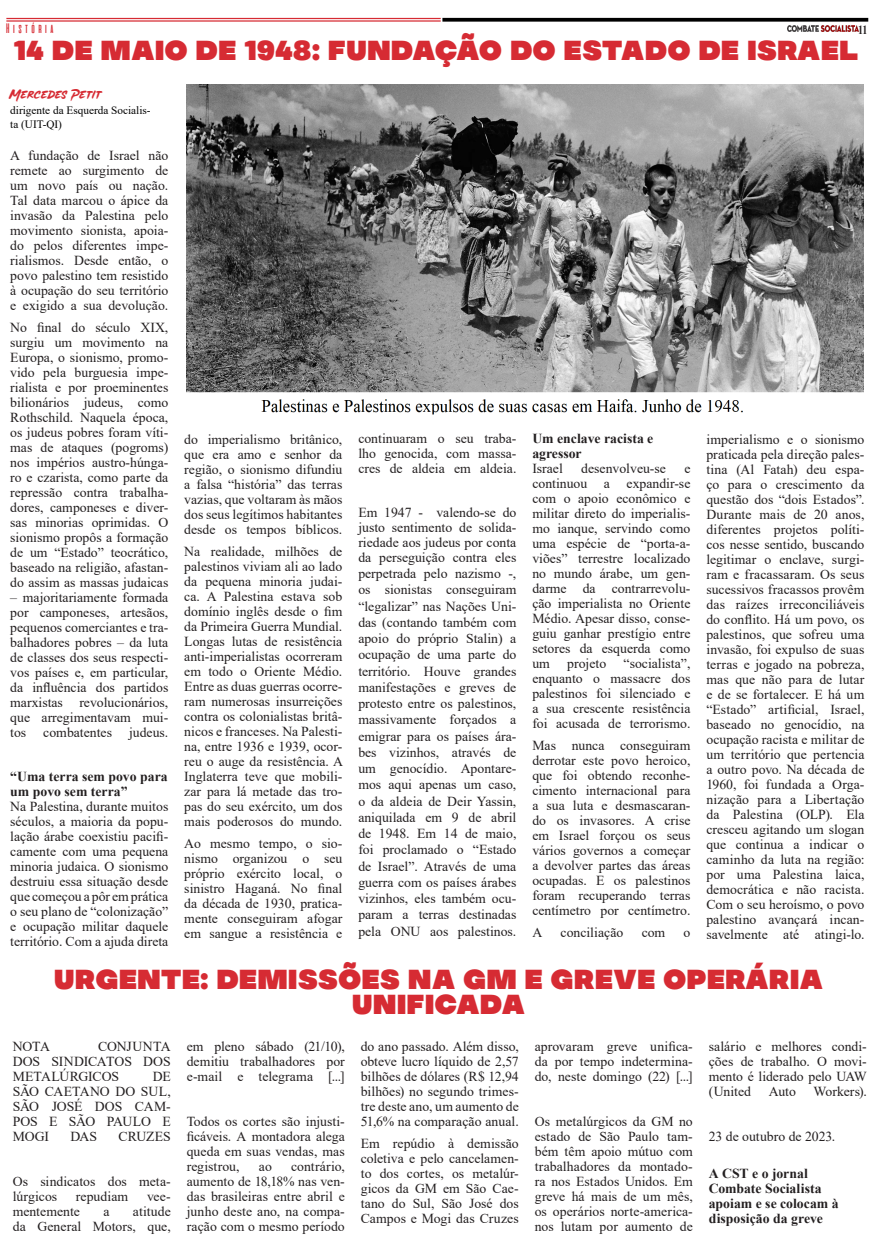
<style>
.page{position:relative;width:886px;height:1258px;background:#fff}
.page>*{position:absolute;margin:0;border:0;box-sizing:border-box;transform-origin:0 0}
.t1{font:27.5px/25px "MADE Soulmaze";color:#d62b33;text-align:center}
.t2{font:13.75px/15px "Times New Roman";color:#231f20;text-align:justify}
.SubT{font:700 13.75px/15px "Times New Roman";color:#231f20}
.t3{font:13.75px "MADE Soulmaze Brush";letter-spacing:.01em;color:#d62b33}
.t4{font:13.75px "aliensandcows";letter-spacing:.06em;color:#d62b33}
.t5{font:700 12.5px "Times New Roman";color:#231f20;scale:.8 1}
.t6{font:11.25px/13.8px "Times New Roman";color:#000}
</style>
<div class="page">
<svg style="left:442px;top:18px;width:426px;height:4px;background:#171717"></svg>
<hr style="left:6px;top:18px;width:435px;height:1px;background:#d62b33">
<hr style="left:6px;top:20px;width:435px;height:2px;background:#d62b33">
<img style="left:787px;top:26px;width:72px;height:5px">
<img style="left:187px;top:84px;width:676px;height:331px">
<p class="t4" style="left:5px;top:21px;width:51px">História</p>
<p class="t5" style="left:858px;top:21px;width:13px">11</p>
<p class="t1" style="left:14px;top:38px;width:846px">14 DE MAIO DE 1948: FUNDAÇÃO DO ESTADO DE ISRAEL</p>
<p class="t3" style="left:10px;top:86px;width:94px">Mercedes Petit</p>
<p class="t6" style="left:10px;top:103px;width:142px">dirigente da Esquerda Socialis&shy;ta (UIT-QI)</p>
<p class="t2" style="left:10px;top:147px;width:160px">A fundação de Israel não remete ao surgimento de um novo país ou nação.<br>Tal data marcou o ápice da invasão da Palestina pelo movimento sionista, apoia&shy;do pelos diferentes impe&shy;rialismos. Desde então, o povo palestino tem resistido à ocupação do seu território e exigido a sua devolução.</p>
<p class="t2" style="left:10px;top:319px;width:160px">No final do século XIX, surgiu um movimento na Europa, o sionismo, promo&shy;vido pela burguesia impe&shy;rialista e por proeminentes bilionários judeus, como Rothschild. Naquela época, os judeus pobres foram víti&shy;mas de ataques (pogroms) nos impérios austro-húnga&shy;ro e czarista, como parte da repressão contra trabalha&shy;dores, camponeses e diver&shy;sas minorias oprimidas. O sionismo propôs a formação de um “Estado” teocrático, baseado na religião, afastan&shy;do assim as massas judaicas</p>
<p class="t2" style="left:10px;top:589px;width:160px">– majoritariamente formada por camponeses, artesãos, pequenos comerciantes e tra&shy;balhadores pobres – da luta de classes dos seus respecti&shy;vos países e, em particular, da influência dos partidos marxistas revolucionários, que arregimentavam mui&shy;tos combatentes judeus.</p>
<p class="SubT" style="left:10px;top:769px;width:159px">“Uma terra sem povo para um povo sem terra”</p>
<p class="t2" style="left:10px;top:799px;width:160px">Na Palestina, durante muitos séculos, a maioria da popu&shy;lação árabe coexistiu pacifi&shy;camente com uma pequena minoria judaica. O sionismo destruiu essa situação desde que começou a pôr em prática o seu plano de “colonização” e ocupação militar daquele território. Com a ajuda direta</p>
<p class="t2" style="left:184px;top:431px;width:160px">do imperialismo britânico, que era amo e senhor da região, o sionismo difundiu a falsa “história” das terras vazias, que voltaram às mãos dos seus legítimos habitantes desde os tempos bíblicos.</p>
<p class="t2" style="left:184px;top:543px;width:160px">Na realidade, milhões de palestinos viviam ali ao lado da pequena minoria judai&shy;ca. A Palestina estava sob domínio inglês desde o fim da Primeira Guerra Mundial.<br>Longas lutas de resistência anti-imperialistas ocorreram em todo o Oriente Médio.<br>Entre as duas guerras ocorre&shy;ram numerosas insurreições contra os colonialistas britâ&shy;nicos e franceses. Na Palesti&shy;na, entre 1936 e 1939, ocor&shy;reu o auge da resistência. A Inglaterra teve que mobili&shy;zar para lá metade das tro&shy;pas do seu exército, um dos mais poderosos do mundo.</p>
<p class="t2" style="left:184px;top:835px;width:160px">Ao mesmo tempo, o sio&shy;nismo organizou o seu próprio exército local, o sinistro Haganá. No final da década de 1930, pratica&shy;mente conseguiram afogar em sangue a resistência e</p>
<p class="t2" style="left:358px;top:430px;width:160px">continuaram o seu traba&shy;lho genocida, com massa&shy;cres de aldeia em aldeia.</p>
<p class="t2" style="left:358px;top:504px;width:160px">Em 1947 - valendo-se do justo sentimento de solida&shy;riedade aos judeus por conta da perseguição contra eles</p>
<p class="t2" style="left:358px;top:565px;width:160px;line-height:16.2px">perpetrada pelo nazismo -, os sionistas conseguiram “legalizar” nas Nações Uni&shy;das (contando também com apoio do próprio Stalin) a ocupação de uma parte do território. Houve grandes manifestações e greves de protesto entre os palestinos, massivamente forçados a emigrar para os países ára&shy;bes vizinhos, através de um genocídio. Apontare&shy;mos aqui apenas um caso, o da aldeia de Deir Yassin, aniquilada em 9 de abril de 1948. Em 14 de maio, foi proclamado o “Estado de Israel”. Através de uma guerra com os países árabes vizinhos, eles também ocu&shy;param a terras destinadas pela ONU aos palestinos.</p>
<p class="SubT" style="left:532px;top:430px;width:123px">Um enclave racista e agressor</p>
<p class="t2" style="left:532px;top:460px;width:32px">Israel</p>
<p class="t2" style="left:581px;top:460px;width:86px">desenvolveu-se</p>
<p class="t2" style="left:532px;top:460px;width:160px;text-indent:152px">e continuou a expandir-se com o apoio econômico e militar direto do imperialis&shy;mo ianque, servindo como uma espécie de “porta-a&shy;viões” terrestre localizado no mundo árabe, um gen&shy;darme da contrarrevolu&shy;ção imperialista no Oriente Médio. Apesar disso, conse&shy;guiu ganhar prestígio entre setores da esquerda como um</p>
<p class="t2" style="left:567px;top:655px;width:40px">projeto</p>
<p class="t2" style="left:532px;top:655px;width:160px;text-indent:91px">“socialista”, enquanto o massacre dos palestinos foi silenciado e a sua crescente resistência foi acusada de terrorismo.</p>
<p class="t2" style="left:532px;top:737px;width:160px">Mas nunca conseguiram derrotar este povo heroico, que foi obtendo reconhe&shy;cimento internacional para a sua luta e desmascaran&shy;do os invasores. A crise em Israel forçou os seus vários governos a começar a devolver partes das áreas ocupadas. E os palestinos foram recuperando terras centímetro por centímetro.</p>
<p class="t2" style="left:532px;top:924px;width:11px">A</p>
<p class="t2" style="left:560px;top:924px;width:64px">conciliação</p>
<p class="t2" style="left:642px;top:924px;width:25px">com</p>
<p class="t2" style="left:683px;top:924px;width:8px">o</p>
<p class="t2" style="left:706px;top:431px;width:160px">imperialismo e o sionismo praticada pela direção pales&shy;tina (Al Fatah) deu espa&shy;ço para o crescimento da questão dos “dois Estados”.<br>Durante mais de 20 anos, diferentes projetos políti&shy;cos nesse sentido, buscando legitimar o enclave, surgi&shy;ram e fracassaram. Os seus sucessivos fracassos provêm das raízes irreconciliáveis do conflito. Há um povo, os palestinos, que sofreu uma invasão, foi expulso de suas terras e jogado na pobreza, mas que não para de lutar e de se fortalecer. E há um “Estado” artificial, Israel, baseado no genocídio, na ocupação racista e militar de um território que pertencia a outro povo. Na década de 1960, foi fundada a Orga&shy;nização para a Libertação da Palestina (OLP). Ela cresceu agitando um slogan que continua a indicar o caminho da luta na região: por uma Palestina laica, democrática e não racista.<br>Com o seu heroísmo, o povo palestino avançará incan&shy;savelmente até atingi-lo.</p>
<p class="t1" style="left:54px;top:967px;width:771px">URGENTE: DEMISSÕES NA GM E GREVE OPERÁRIA<br>UNIFICADA</p>
<p class="t2" style="left:13px;top:1039px;width:39px">NOTA</p>
<p class="t2" style="left:13px;top:1039px;width:160px;text-indent:85px">CONJUNTA DOS SINDICATOS DOS METALÚRGICOS</p>
<p class="t2" style="left:13px;top:1069px;width:160px;text-indent:140px">DE SÃO CAETANO DO SUL, SÃO JOSÉ DOS CAM-POS E SÃO PAULO E MOGI</p>
<p class="t2" style="left:70px;top:1129px;width:28px">DAS</p>
<p class="t2" style="left:119px;top:1129px;width:54px">CRUZES</p>
<p class="t2" style="left:13px;top:1173px;width:160px">Os sindicatos dos meta&shy;lúrgicos</p>
<p class="t2" style="left:76px;top:1188px;width:54px">repudiam</p>
<p class="t2" style="left:147px;top:1188px;width:25px">vee-</p>
<p class="t2" style="left:13px;top:1203px;width:69px">mentemente</p>
<p class="t2" style="left:103px;top:1203px;width:8px">a</p>
<p class="t2" style="left:13px;top:1203px;width:160px;text-align:right">atitude<br>da General Motors, que,</p>
<p class="t2" style="left:187px;top:1039px;width:160px">em pleno sábado (21/10), demitiu trabalhadores por e-mail e telegrama [...]</p>
<p class="t2" style="left:187px;top:1113px;width:160px">Todos os cortes são injusti&shy;ficáveis. A montadora alega queda em suas vendas, mas registrou,</p>
<p class="t2" style="left:187px;top:1158px;width:160px;text-indent:104px">contrário, aumento de 18,18% nas ven&shy;das brasileiras entre abril e junho deste ano, na compa&shy;ração com o mesmo período</p>
<p class="t2" style="left:259px;top:1158px;width:15px">ao</p>
<p class="t2" style="left:361px;top:1039px;width:160px">do ano passado. Além disso, obteve lucro líquido de 2,57 bilhões de dólares (R$ 12,94 bilhões) no segundo trimes&shy;tre deste ano, um aumento de 51,6% na comparação anual.</p>
<p class="t2" style="left:361px;top:1136px;width:160px">Em repúdio à demissão coletiva e pelo cancelamen&shy;to dos cortes, os metalúr&shy;gicos da GM em São Cae&shy;tano do Sul, São José dos Campos e Mogi das Cruzes</p>
<p class="t2" style="left:535px;top:1039px;width:160px">aprovaram greve unifica&shy;da por tempo indetermina&shy;do, neste domingo (22) [...]</p>
<p class="t2" style="left:535px;top:1113px;width:160px">Os metalúrgicos da GM no estado de São Paulo tam&shy;bém têm apoio mútuo com trabalhadores da montado&shy;ra nos Estados Unidos. Em greve há mais de um mês, os operários norte-america&shy;nos lutam por aumento de</p>
<p class="t2" style="left:709px;top:1039px;width:160px">salário e melhores condi&shy;ções de trabalho. O movi&shy;mento é liderado pelo UAW (United</p>
<p class="t2" style="left:769px;top:1084px;width:29px">Auto</p>
<p class="t2" style="left:813px;top:1084px;width:55px">Workers).</p>
<p class="t2" style="left:709px;top:1128px;width:128px">23 de outubro de 2023.</p>
<p class="SubT" style="left:709px;top:1165px;width:131px">A CST e o jornal<br>Combate Socialista apoiam e se colocam à disposição da greve</p>
</div>
